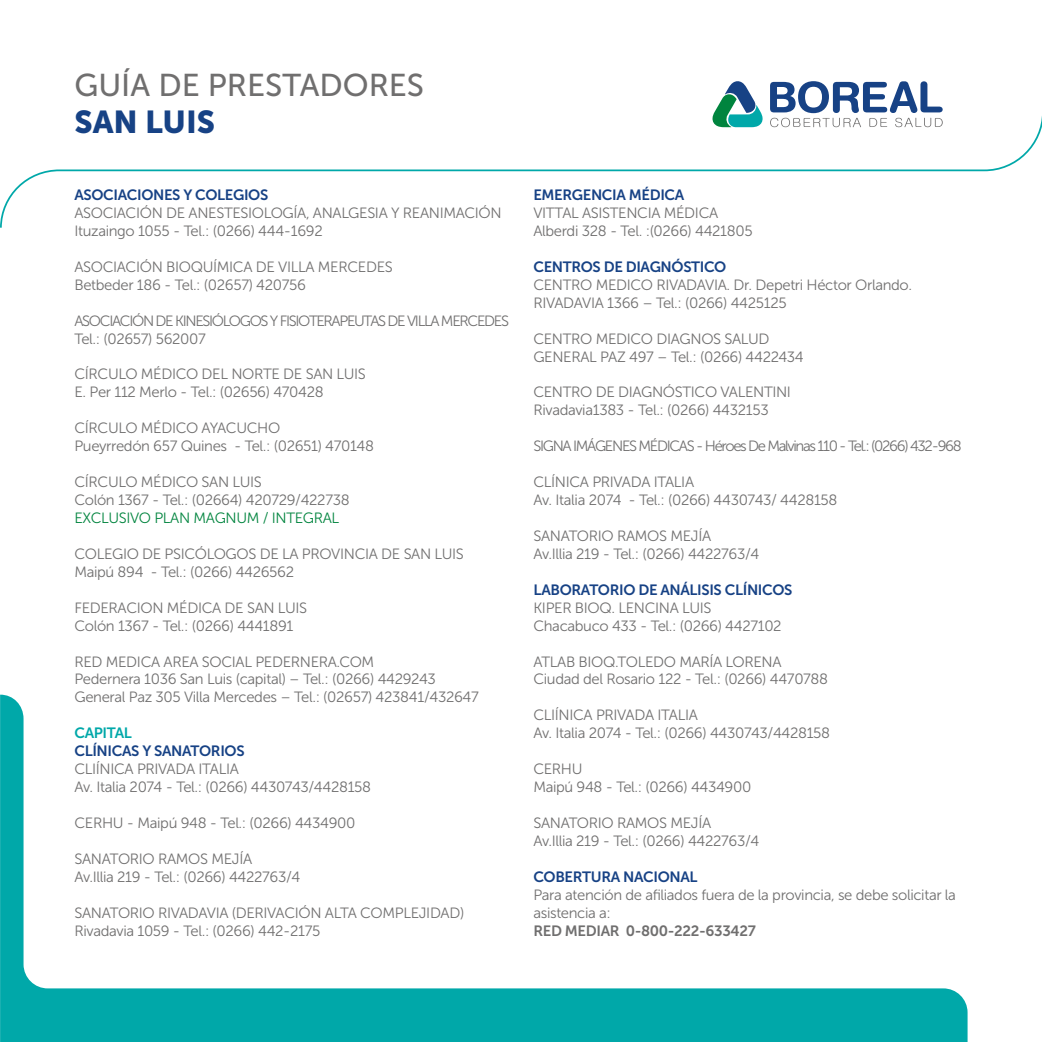
<style>
.page{position:relative;width:1042px;height:1042px;background:#fff}
.page>*{position:absolute;margin:0;border:0;box-sizing:border-box;transform-origin:0 0}
.t1{font:31.5px "Museo Sans 500";color:#706f6f}
.t2{font:31.5px "Museo Sans 900";color:#174285}
.t3{font:14.88px/18px "Museo Sans 300";letter-spacing:-.025em;color:#706f6f}
.t4{font:14.88px/18px "Museo Sans 300";letter-spacing:-.09em;color:#706f6f}
.t5{font:14.88px "Museo Sans 700";letter-spacing:-.025em;color:#174285}
.t6{font:14.88px "Museo Sans 300";letter-spacing:-.025em;color:#00843e}
.t7{font:14.88px "Museo Sans 700";letter-spacing:-.025em;color:#706f6f}
.t8{font:14.88px "Museo Sans 700";letter-spacing:-.025em;color:#00a8a9}
</style>
<div class="page">
<svg style="left:0;top:694px;width:967px;height:348px"></svg>
<svg style="left:715px;top:81px;width:45px;height:29px"></svg>
<svg style="left:770px;top:81px;width:173px;height:29px"></svg>
<svg style="left:0;top:110px;width:1042px;height:118px"></svg>
<h1 class="t1" style="left:74px;top:68px;width:351px">GUÍA DE PRESTADORES</h1>
<h1 class="t2" style="left:74px;top:104px;width:142px">SAN LUIS</h1>
<p class="t5" style="left:74px;top:187px;width:195px">ASOCIACIONES Y COLEGIOS</p>
<p class="t3" style="left:74px;top:204px;width:429px">ASOCIACIÓN DE ANESTESIOLOGÍA, ANALGESIA Y REANIMACIÓN<br>Ituzaingo 1055 - Tel.: (0266) 444-1692</p>
<p class="t3" style="left:74px;top:258px;width:320px">ASOCIACIÓN BIOQUÍMICA DE VILLA MERCEDES<br>Betbeder 186 - Tel.: (02657) 420756</p>
<p class="t4" style="left:74px;top:312px;width:436px">ASOCIACIÓN DE KINESIÓLOGOS Y FISIOTERAPEUTAS DE VILLA MERCEDES<br>Tel.: (02657) 562007</p>
<p class="t3" style="left:74px;top:365px;width:293px">CÍRCULO MÉDICO DEL NORTE DE SAN LUIS<br>E. Per 112 Merlo - Tel.: (02656) 470428</p>
<p class="t3" style="left:74px;top:419px;width:301px">CÍRCULO MÉDICO AYACUCHO<br>Pueyrredón 657 Quines - Tel.: (02651) 470148</p>
<p class="t3" style="left:74px;top:473px;width:277px">CÍRCULO MÉDICO SAN LUIS<br>Colón 1367 - Tel.: (02664) 420729/422738</p>
<p class="t6" style="left:74px;top:510px;width:266px">EXCLUSIVO PLAN MAGNUM / INTEGRAL</p>
<p class="t3" style="left:74px;top:545px;width:391px">COLEGIO DE PSICÓLOGOS DE LA PROVINCIA DE SAN LUIS<br>Maipú 894 - Tel.: (0266) 4426562</p>
<p class="t3" style="left:74px;top:599px;width:234px">FEDERACION MÉDICA DE SAN LUIS<br>Colón 1367 - Tel.: (0266) 4441891</p>
<p class="t3" style="left:74px;top:652px;width:406px">RED MEDICA AREA SOCIAL PEDERNERA.COM<br>Pedernera 1036 San Luis (capital) – Tel.: (0266) 4429243<br>General Paz 305 Villa Mercedes – Tel.: (02657) 423841/432647</p>
<p class="t8" style="left:74px;top:725px;width:59px">CAPITAL</p>
<p class="t5" style="left:74px;top:743px;width:172px">CLÍNICAS Y SANATORIOS</p>
<p class="t3" style="left:74px;top:760px;width:298px">CLIÍNICA PRIVADA ITALIA<br>Av. Italia 2074 - Tel.: (0266) 4430743/4428158</p>
<p class="t3" style="left:74px;top:814px;width:282px">CERHU - Maipú 948 - Tel.: (0266) 4434900</p>
<p class="t3" style="left:74px;top:850px;width:227px">SANATORIO RAMOS MEJÍA<br>Av.Illia 219 - Tel.: (0266) 4422763/4</p>
<p class="t3" style="left:74px;top:903px;width:391px">SANATORIO RIVADAVIA (DERIVACIÓN ALTA COMPLEJIDAD)<br>Rivadavia 1059 - Tel.: (0266) 442-2175</p>
<p class="t5" style="left:533px;top:187px;width:152px">EMERGENCIA MÉDICA</p>
<p class="t3" style="left:533px;top:204px;width:221px">VITTAL ASISTENCIA MÉDICA<br>Alberdi 328 - Tel. :(0266) 4421805</p>
<p class="t5" style="left:533px;top:258px;width:194px">CENTROS DE DIAGNÓSTICO</p>
<p class="t3" style="left:533px;top:276px;width:380px">CENTRO MEDICO RIVADAVIA. Dr. Depetri Héctor Orlando.<br>RIVADAVIA 1366 – Tel.: (0266) 4425125</p>
<p class="t3" style="left:533px;top:330px;width:272px">CENTRO MEDICO DIAGNOS SALUD<br>GENERAL PAZ 497 – Tel.: (0266) 4422434</p>
<p class="t3" style="left:533px;top:383px;width:259px">CENTRO DE DIAGNÓSTICO VALENTINI<br>Rivadavia1383 - Tel.: (0266) 4432153</p>
<p class="t4" style="left:533px;top:437px;width:430px">SIGNA IMÁGENES MÉDICAS - Héroes De Malvinas 110 - Tel.: (0266) 432-968</p>
<p class="t3" style="left:533px;top:473px;width:305px">CLÍNICA PRIVADA ITALIA<br>Av. Italia 2074 - Tel.: (0266) 4430743/ 4428158</p>
<p class="t3" style="left:533px;top:527px;width:227px">SANATORIO RAMOS MEJÍA<br>Av.Illia 219 - Tel.: (0266) 4422763/4</p>
<p class="t5" style="left:533px;top:581px;width:260px">LABORATORIO DE ANÁLISIS CLÍNICOS</p>
<p class="t3" style="left:533px;top:599px;width:250px">KIPER BIOQ. LENCINA LUIS<br>Chacabuco 433 - Tel.: (0266) 4427102</p>
<p class="t3" style="left:533px;top:652px;width:296px">ATLAB BIOQ.TOLEDO MARÍA LORENA<br>Ciudad del Rosario 122 - Tel.: (0266) 4470788</p>
<p class="t3" style="left:533px;top:706px;width:298px">CLIÍNICA PRIVADA ITALIA<br>Av. Italia 2074 - Tel.: (0266) 4430743/4428158</p>
<p class="t3" style="left:533px;top:760px;width:219px">CERHU<br>Maipú 948 - Tel.: (0266) 4434900</p>
<p class="t3" style="left:533px;top:814px;width:227px">SANATORIO RAMOS MEJÍA<br>Av.Illia 219 - Tel.: (0266) 4422763/4</p>
<p class="t5" style="left:533px;top:868px;width:166px">COBERTURA NACIONAL</p>
<p class="t3" style="left:533px;top:886px;width:424px">Para atención de afiliados fuera de la provincia, se debe solicitar la asistencia a:</p>
<p class="t7" style="left:533px;top:922px;width:224px">RED MEDIAR 0-800-222-633427</p>
</div>
